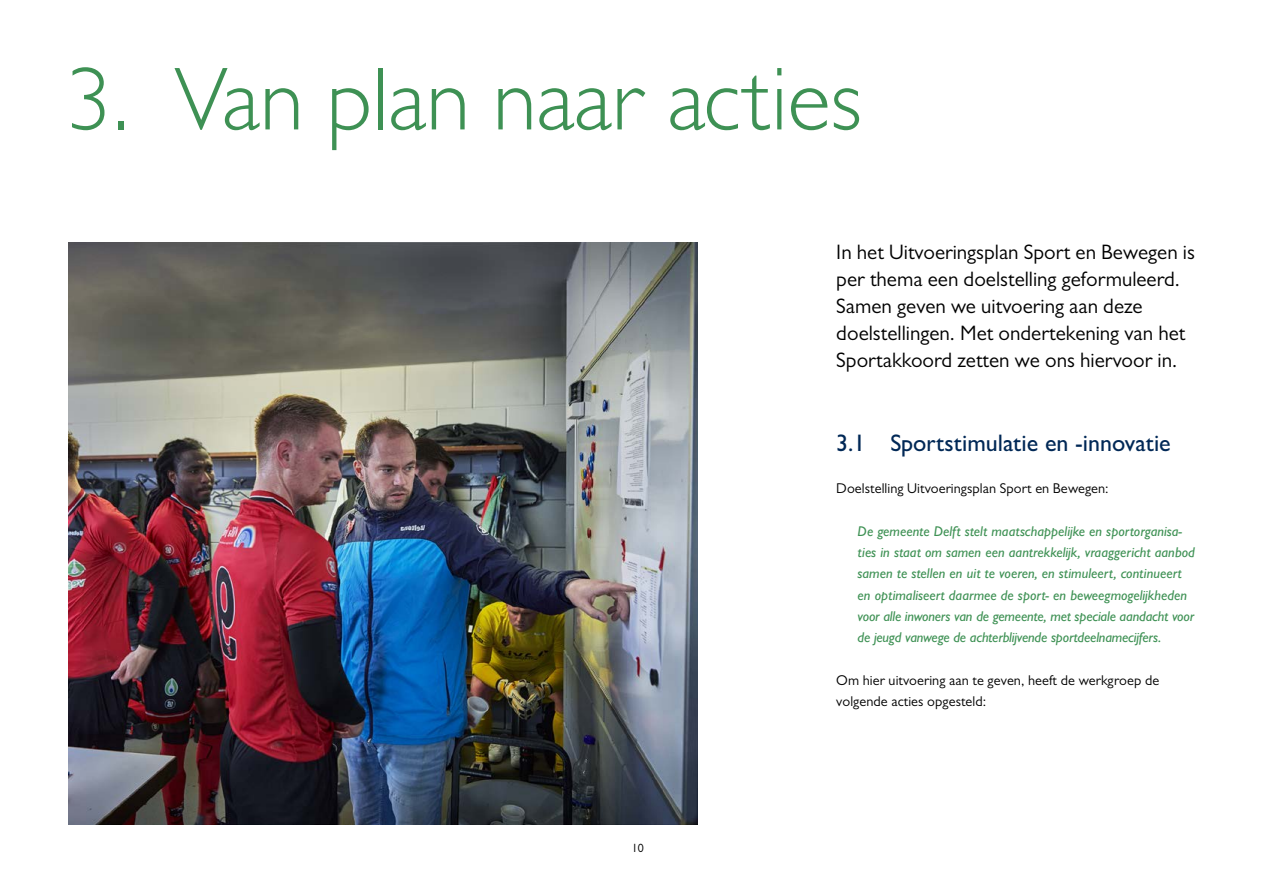
<style>
.page{position:relative;width:1263px;height:893px;background:#fff}
.page>*{position:absolute;margin:0;border:0;box-sizing:border-box;transform-origin:0 0}
.H1_-_Hoofdstuk_groot{font:300 90px "Gill Sans MT Pro";color:#3e9154}
.H2_-__Paragraafkop{font:500 24px "Gill Sans MT Pro";color:#002856}
.P_-_Inleiding{font:21px/27px "Gill Sans MT Pro";color:#000}
.P-Quote{font:italic 500 14.25px/21.3px "Gill Sans MT Pro";letter-spacing:.005em;color:#3e9154}
.P-body_tekst{font:14.25px/21.3px "Gill Sans MT Pro";letter-spacing:.005em;color:#000}
.t1{font:12px "Gill Sans MT Pro";color:#000}
</style>
<div class="page">
<img style="left:68px;top:242px;width:629px;height:583px">
<h1 class="H1_-_Hoofdstuk_groot" style="left:68px;top:45px;width:795px">3. Van plan naar acties</h1>
<p class="P_-_Inleiding" style="left:836px;top:239px;width:360px">In het Uitvoeringsplan Sport en Bewegen is per thema een doelstelling geformuleerd.<br>Samen geven we uitvoering aan deze doelstellingen. Met ondertekening van het Sportakkoord zetten we ons hiervoor in.</p>
<p class="t1" style="left:632px;top:841px;width:13px">10</p>
<h2 class="H2_-__Paragraafkop" style="left:836px;top:428px;width:336px">3.1 Sportstimulatie en -innovatie</h2>
<p class="P-body_tekst" style="left:836px;top:478px;width:274px">Doelstelling Uitvoeringsplan Sport en Bewegen:</p>
<p class="P-Quote" style="left:857px;top:520px;width:339px">De gemeente Delft stelt maatschappelijke en sportorganisa&shy;ties in staat om samen een aantrekkelijk, vraaggericht aanbod samen te stellen en uit te voeren, en stimuleert, continueert en optimaliseert daarmee de sport- en beweegmogelijkheden voor alle inwoners van de gemeente, met speciale aandacht voor de jeugd vanwege de achterblijvende sportdeelnamecijfers.</p>
<p class="P-body_tekst" style="left:836px;top:669px;width:325px">Om hier uitvoering aan te geven, heeft de werkgroep de volgende acties opgesteld:</p>
</div>
